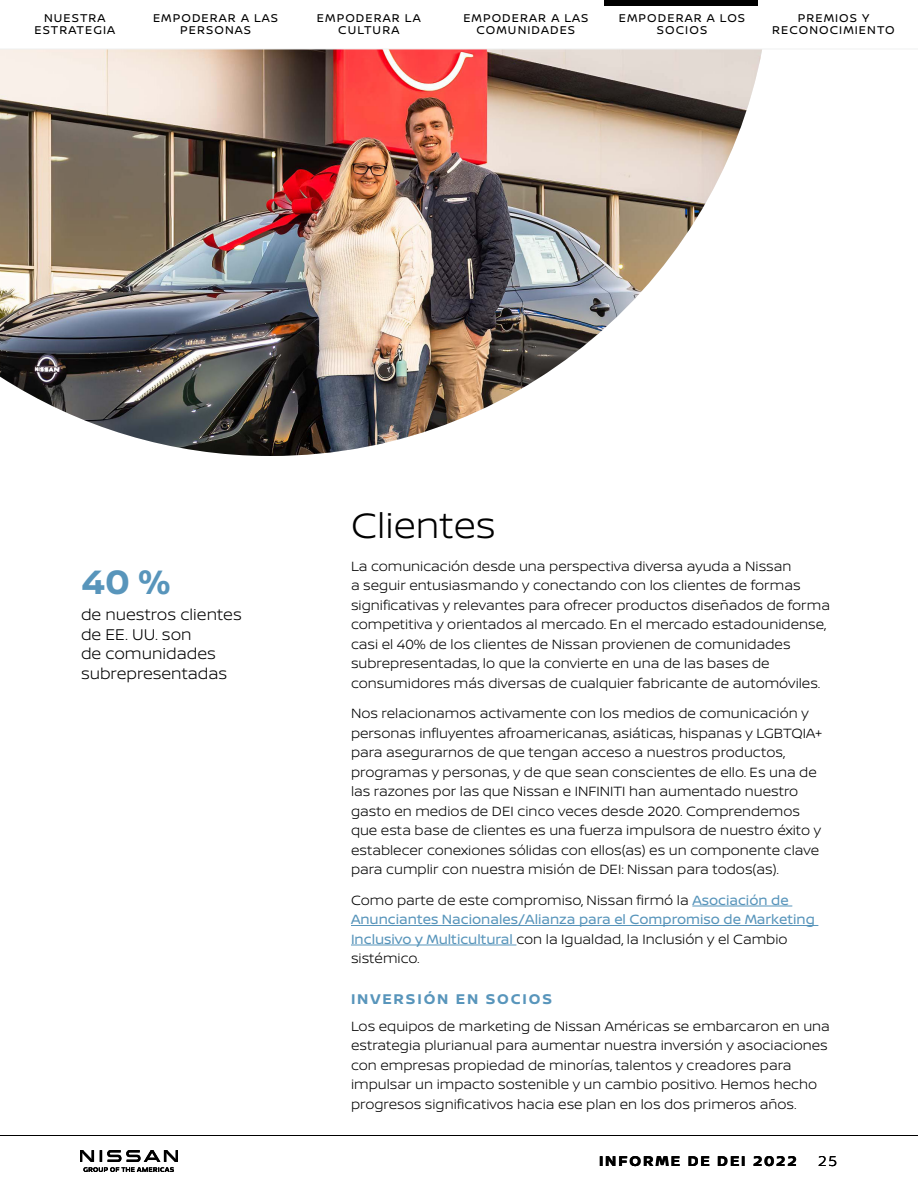
<style>
.page{position:relative;width:918px;height:1188px;background:#fff}
.page>*{position:absolute;margin:0;border:0;box-sizing:border-box;transform-origin:0 0}
.t1{font:300 37.5px "Nissan Brand";color:#000}
.STAT_CALLOUT{font:700 36px "Nissan Brand";color:#5895bb}
.STAT_TEXT{font:300 16.5px/19.5px "Nissan Brand";color:#000}
.t2{font:700 15px "Nissan Brand";letter-spacing:.125em;color:#5895bb}
.t3{font:700 15px "Nissan Brand";letter-spacing:.125em;color:#000}
.t4{font:300 15px "Nissan Brand";color:#000}
.Body_Text{font:300 14.25px/19.5px "Nissan Brand";color:#000}
.Body_Text-2{font:14.25px/19.5px "Nissan Brand";color:#5895bb}
.t5{font:12px/12px "Nissan Brand";letter-spacing:.09em;color:#000;text-align:center}
.s1{font-weight:300;color:#000}
</style>
<div class="page">
<img style="left:0;top:50px;width:762px;height:406px">
<img style="left:81px;top:1151px;width:97px;height:21px">
<hr style="left:0;top:49px;width:918px;height:1px;background:#eff0f0">
<div style="left:604px;top:0;width:154px;height:5px;background:#000"></div>
<hr style="left:0;top:1135px;width:918px;height:1px;background:#000">
<hr style="left:692px;top:906px;width:100px;height:1px;background:#5895bb">
<hr style="left:351px;top:925px;width:467px;height:1px;background:#5895bb">
<hr style="left:351px;top:945px;width:165px;height:1px;background:#5895bb">
<p class="t5" style="left:34px;top:11px;width:82px">NUESTRA<br>ESTRATEGIA</p>
<p class="t5" style="left:153px;top:11px;width:127px">EMPODERAR A LAS<br>PERSONAS</p>
<p class="t5" style="left:317px;top:11px;width:105px">EMPODERAR LA<br>CULTURA</p>
<p class="t5" style="left:463px;top:11px;width:127px">EMPODERAR A LAS<br>COMUNIDADES</p>
<p class="t5" style="left:619px;top:11px;width:128px">EMPODERAR A LOS<br>SOCIOS</p>
<p class="t5" style="left:772px;top:11px;width:124px">PREMIOS Y<br>RECONOCIMIENTO</p>
<p class="STAT_CALLOUT" style="left:81px;top:556px;width:90px">40 %</p>
<p class="STAT_TEXT" style="left:81px;top:604px;width:162px">de nuestros clientes de EE. UU. son<br>de comunidades subrepresentadas</p>
<h2 class="t1" style="left:351px;top:498px;width:146px">Clientes</h2>
<p class="Body_Text" style="left:351px;top:556px;width:481px">La comunicación desde una perspectiva diversa ayuda a Nissan<br>a seguir entusiasmando y conectando con los clientes de formas significativas y relevantes para ofrecer productos diseñados de forma competitiva y orientados al mercado. En el mercado estadounidense, casi el 40% de los clientes de Nissan provienen de comunidades subrepresentadas, lo que la convierte en una de las bases de consumidores más diversas de cualquier fabricante de automóviles.</p>
<p class="Body_Text" style="left:351px;top:703px;width:473px">Nos relacionamos activamente con los medios de comunicación y personas influyentes afroamericanas, asiáticas, hispanas y LGBTQIA+ para asegurarnos de que tengan acceso a nuestros productos, programas y personas, y de que sean conscientes de ello. Es una de las razones por las que Nissan e INFINITI han aumentado nuestro gasto en medios de DEI cinco veces desde 2020. Comprendemos que esta base de clientes es una fuerza impulsora de nuestro éxito y establecer conexiones sólidas con ellos(as) es un componente clave para cumplir con nuestra misión de DEI: Nissan para todos(as).</p>
<p class="Body_Text-2" style="left:351px;top:889px;width:465px"><span class="s1">Como parte de este compromiso, Nissan firmó la</span> Asociación de Anunciantes Nacionales/Alianza para el Compromiso de Marketing Inclusivo y Multicultural <span class="s1">con la Igualdad, la Inclusión y el Cambio sistémico.</span></p>
<h4 class="t2" style="left:351px;top:988px;width:203px">INVERSIÓN EN SOCIOS</h4>
<p class="Body_Text" style="left:351px;top:1015px;width:480px">Los equipos de marketing de Nissan Américas se embarcaron en una estrategia plurianual para aumentar nuestra inversión y asociaciones con empresas propiedad de minorías, talentos y creadores para impulsar un impacto sostenible y un cambio positivo. Hemos hecho progresos significativos hacia ese plan en los dos primeros años.</p>
<h4 class="t3" style="left:599px;top:1150px;width:199px">INFORME DE DEI 2022</h4>
<h4 class="t4" style="left:818px;top:1150px;width:20px">25</h4>
</div>
